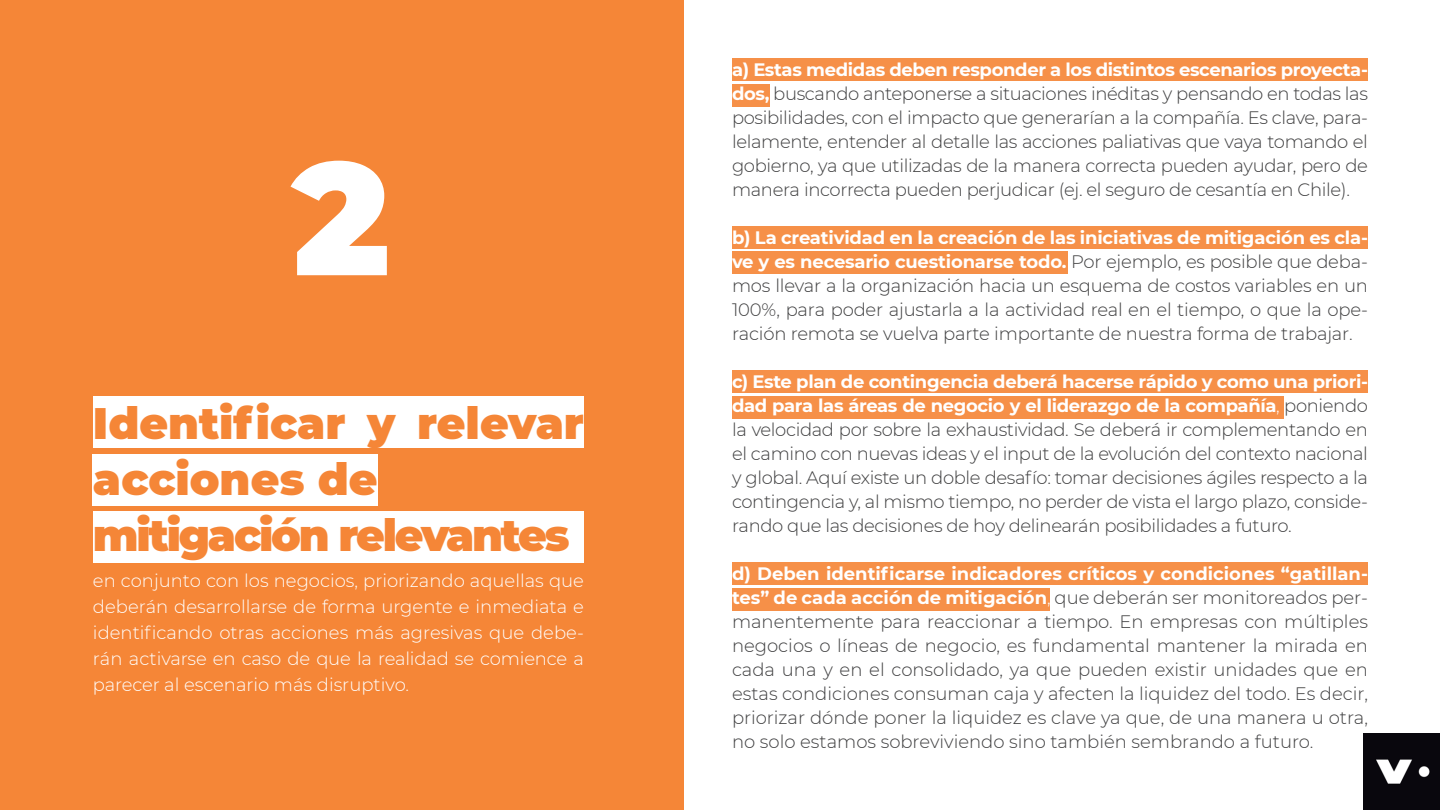
<style>
.page{position:relative;width:1440px;height:810px;background:#fff}
.page>*{position:absolute;margin:0;border:0;box-sizing:border-box;transform-origin:0 0}
.t1{font:900 160px "Montserrat";color:#fff}
.t2{font:900 44px/56px "Montserrat";letter-spacing:-.01em;color:#f58637}
.t3{font:900 44px "Montserrat";letter-spacing:-.05em;color:#f58637}
.t4{font:300 18px/24px "Montserrat";letter-spacing:-.02em;color:#3e3e3f;text-align:justify}
.t5{font:300 18px/26px "Montserrat";letter-spacing:-.01em;color:#fff;text-align:justify}
.s1{font-weight:700;color:#fff}
.s2{color:#fff}
</style>
<div class="page">
<img style="left:1364px;top:734px;width:76px;height:76px">
<div style="left:0;top:0;width:683px;height:810px;background:#f58637"></div>
<div style="left:93px;top:397px;width:491px;height:51px;background:#fff"></div>
<div style="left:93px;top:455px;width:285px;height:51px;background:#fff"></div>
<div style="left:93px;top:511px;width:491px;height:51px;background:#fff"></div>
<div style="left:732px;top:58px;width:636px;height:23px;background:#f69048"></div>
<div style="left:732px;top:84px;width:37px;height:23px;background:#f69048"></div>
<div style="left:732px;top:396px;width:551px;height:23px;background:#f69048"></div>
<div style="left:732px;top:370px;width:636px;height:23px;background:#f69048"></div>
<div style="left:732px;top:588px;width:318px;height:22px;background:#f69048"></div>
<div style="left:732px;top:562px;width:636px;height:23px;background:#f69048"></div>
<div style="left:732px;top:251px;width:336px;height:23px;background:#f69048"></div>
<div style="left:732px;top:226px;width:636px;height:23px;background:#f69048"></div>
<p class="t1" style="left:293px;top:98px;width:99px">2</p>
<p class="t2" style="left:93px;top:393px;width:492px">Identificar y relevar acciones de</p>
<p class="t3" style="left:93px;top:503px;width:478px">mitigación relevantes</p>
<p class="t5" style="left:93px;top:567px;width:492px">en conjunto con los negocios, priorizando aquellas que deberán desarrollarse de forma urgente e inmediata e identificando otras acciones más agresivas que debe&shy;rán activarse en caso de que la realidad se comience a parecer al escenario más disruptivo.</p>
<p class="t4" style="left:732px;top:57px;width:638px"><span class="s1">a) Estas medidas deben responder a los distintos escenarios proyecta&shy;dos,</span> buscando anteponerse a situaciones inéditas y pensando en todas las posibilidades, con el impacto que generarían a la compañía. Es clave, para&shy;lelamente, entender al detalle las acciones paliativas que vaya tomando el gobierno, ya que utilizadas de la manera correcta pueden ayudar, pero de manera incorrecta pueden perjudicar (ej. el seguro de cesantía en Chile).</p>
<p class="t4" style="left:732px;top:225px;width:638px"><span class="s1">b) La creatividad en la creación de las iniciativas de mitigación es cla&shy;ve y es necesario cuestionarse todo.</span> Por ejemplo, es posible que deba&shy;mos llevar a la organización hacia un esquema de costos variables en un 100%, para poder ajustarla a la actividad real en el tiempo, o que la ope&shy;ración remota se vuelva parte importante de nuestra forma de trabajar.</p>
<p class="t4" style="left:732px;top:369px;width:638px"><span class="s1">c) Este plan de contingencia deberá hacerse rápido y como una priori&shy;dad para las áreas de negocio y el liderazgo de la compañía</span><span class="s2">,</span> poniendo la velocidad por sobre la exhaustividad. Se deberá ir complementando en el camino con nuevas ideas y el input de la evolución del contexto nacional y global. Aquí existe un doble desafío: tomar decisiones ágiles respecto a la contingencia y, al mismo tiempo, no perder de vista el largo plazo, conside&shy;rando que las decisiones de hoy delinearán posibilidades a futuro.</p>
<p class="t4" style="left:732px;top:561px;width:638px"><span class="s1">d) Deben identificarse indicadores críticos y condiciones “gatillan&shy;tes” de cada acción de mitigación</span><span class="s2">,</span> que deberán ser monitoreados per&shy;manentemente para reaccionar a tiempo. En empresas con múltiples negocios o líneas de negocio, es fundamental mantener la mirada en cada una y en el consolidado, ya que pueden existir unidades que en estas condiciones consuman caja y afecten la liquidez del todo. Es decir, priorizar dónde poner la liquidez es clave ya que, de una manera u otra, no solo estamos sobreviviendo sino también sembrando a futuro.</p>
</div>
